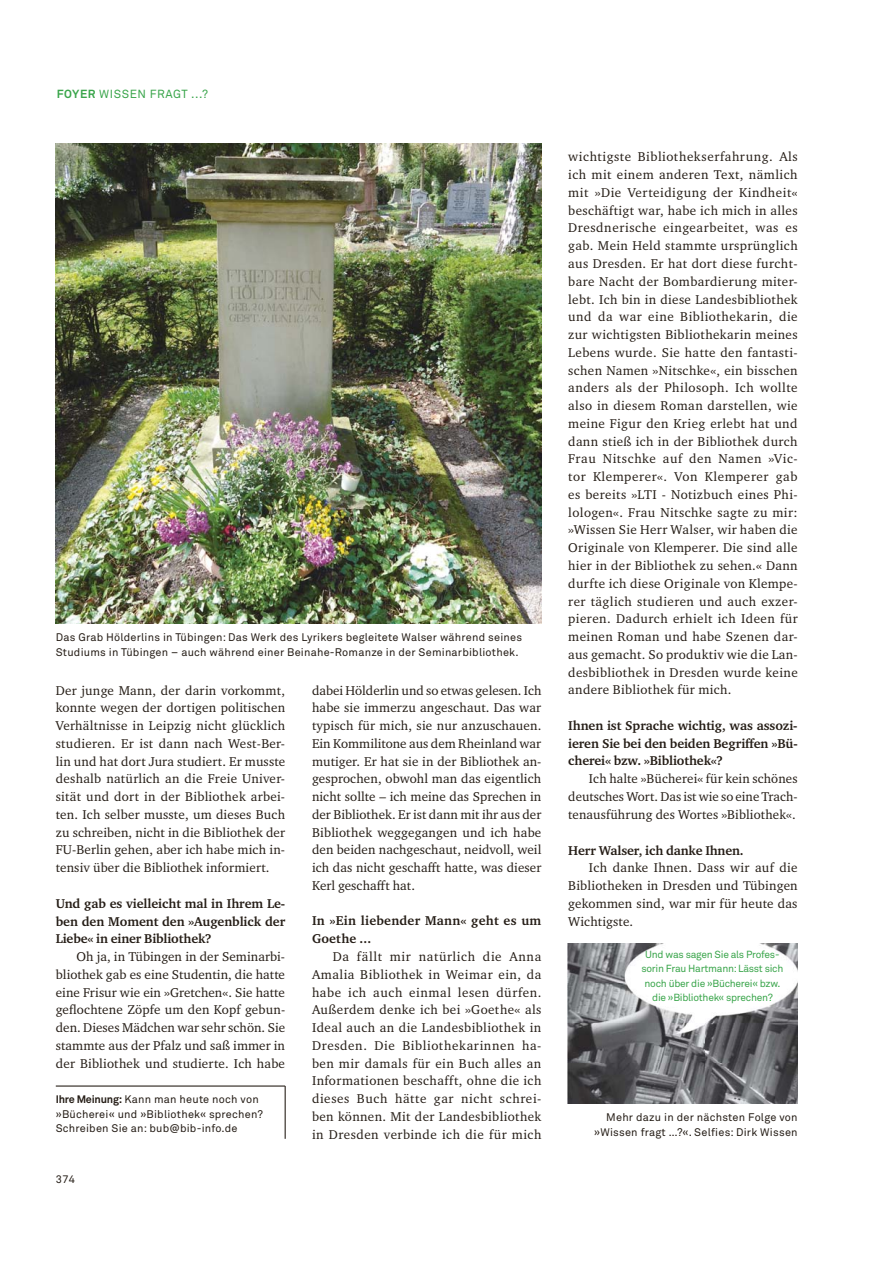
<style>
.page{position:relative;width:893px;height:1263px;background:#fff}
.page>*{position:absolute;margin:0;border:0;box-sizing:border-box;transform-origin:0 0}
.t1{font:13.05px/17.7px "Charter ITC Pro";letter-spacing:.015em;color:#251d16;text-align:justify}
.t2{font:700 13.05px/17.7px "Charter ITC Pro";letter-spacing:-.01em;color:#251d16;text-align:justify}
.t3{font:700 13.05px/17.7px "Charter ITC Pro";letter-spacing:.02em;color:#251d16}
.t4{font:11.7px "Akkurat Pro";letter-spacing:.05em;color:#3aa54b}
.t5{font:10.95px/14.5px "Akkurat Pro";letter-spacing:.02em;color:#251d16}
.t6{font:10.2px/14.5px "Akkurat Pro";letter-spacing:-.025em;color:#3aa54b;text-align:center}
.s1{font-weight:700}
.s2{font-weight:700;font-size:10.8px}
</style>
<div class="page">
<img style="left:567px;top:943px;width:230px;height:160px">
<hr style="left:56px;top:1086px;width:229px;height:1px;background:#251d16">
<hr style="left:285px;top:1086px;width:1px;height:53px;background:#251d16">
<img style="left:56px;top:144px;width:485px;height:480px">
<p class="t4" style="left:57px;top:89px;width:153px"><span class="s1">FOYER</span> WISSEN FRAGT ...?</p>
<p class="t5" style="left:56px;top:631px;width:468px">Das Grab Hölderlins in Tübingen: Das Werk des Lyrikers begleitete Walser während seines<br>Studiums in Tübingen – auch während einer Beinahe-Romanze in der Seminarbibliothek.</p>
<p class="t1" style="left:56px;top:682px;width:231px">Der junge Mann, der darin vorkommt, konnte wegen der dortigen politischen Verhältnisse in Leipzig nicht glücklich studieren. Er ist dann nach West-Ber&shy;lin und hat dort Jura studiert. Er musste deshalb natürlich an die Freie Univer&shy;sität und dort in der Bibliothek arbei&shy;ten. Ich selber musste, um dieses Buch zu schreiben, nicht in die Bibliothek der FU-Berlin gehen, aber ich habe mich in&shy;tensiv über die Bibliothek informiert.</p>
<p class="t2" style="left:56px;top:895px;width:231px">Und gab es vielleicht mal in Ihrem Le&shy;ben den Moment den »Augenblick der Liebe« in einer Bibliothek?</p>
<p class="t1" style="left:56px;top:948px;width:231px;text-indent:21px">Oh ja, in Tübingen in der Seminarbi&shy;bliothek gab es eine Studentin, die hatte eine Frisur wie ein »Gretchen«. Sie hatte geflochtene Zöpfe um den Kopf gebun&shy;den. Dieses Mädchen war sehr schön. Sie stammte aus der Pfalz und saß immer in der Bibliothek und studierte. Ich habe</p>
<p class="t5" style="left:56px;top:1093px;width:209px"><span class="s2">Ihre Meinung:</span> Kann man heute noch von »Bücherei« und »Bibliothek« sprechen?<br>Schreiben Sie an: bub@bib-info.de</p>
<p class="t5" style="left:56px;top:1173px;width:21px">374</p>
<p class="t1" style="left:312px;top:682px;width:231px">dabei Hölderlin und so etwas gelesen. Ich habe sie immerzu angeschaut. Das war typisch für mich, sie nur anzuschauen.<br>Ein Kommilitone aus dem Rheinland war mutiger. Er hat sie in der Bibliothek an&shy;gesprochen, obwohl man das eigentlich nicht sollte – ich meine das Sprechen in der Bibliothek. Er ist dann mit ihr aus der Bibliothek weggegangen und ich habe den beiden nachgeschaut, neidvoll, weil ich das nicht geschafft hatte, was dieser Kerl geschafft hat.</p>
<p class="t3" style="left:312px;top:913px;width:231px">In »Ein liebender Mann« geht es um<br>Goethe ...</p>
<p class="t1" style="left:312px;top:948px;width:231px;text-indent:21px">Da fällt mir natürlich die Anna Amalia Bibliothek in Weimar ein, da habe ich auch einmal lesen dürfen.<br>Außerdem denke ich bei »Goethe« als Ideal auch an die Landesbibliothek in Dresden. Die Bibliothekarinnen ha&shy;ben mir damals für ein Buch alles an Informationen beschafft, ohne die ich dieses Buch hätte gar nicht schrei&shy;ben können. Mit der Landesbibliothek in Dresden verbinde ich die für mich</p>
<p class="t1" style="left:568px;top:149px;width:231px">wichtigste Bibliothekserfahrung. Als ich mit einem anderen Text, nämlich mit »Die Verteidigung der Kindheit« beschäftigt war, habe ich mich in alles Dresdnerische eingearbeitet, was es gab. Mein Held stammte ursprünglich aus Dresden. Er hat dort diese furcht&shy;bare Nacht der Bombardierung miter&shy;lebt. Ich bin in diese Landesbibliothek und da war eine Bibliothekarin, die zur wichtigsten Bibliothekarin meines Lebens wurde. Sie hatte den fantasti&shy;schen Namen »Nitschke«, ein bisschen anders als der Philosoph. Ich wollte also in diesem Roman darstellen, wie meine Figur den Krieg erlebt hat und dann stieß ich in der Bibliothek durch Frau Nitschke auf den Namen »Vic&shy;tor Klemperer«. Von Klemperer gab es bereits »LTI - Notizbuch eines Phi&shy;lologen«. Frau Nitschke sagte zu mir: »Wissen Sie Herr Walser, wir haben die Originale von Klemperer. Die sind alle hier in der Bibliothek zu sehen.« Dann durfte ich diese Originale von Klempe&shy;rer täglich studieren und auch exzer&shy;pieren. Dadurch erhielt ich Ideen für meinen Roman und habe Szenen dar&shy;aus gemacht. So produktiv wie die Lan&shy;desbibliothek in Dresden wurde keine andere Bibliothek für mich.</p>
<p class="t2" style="left:568px;top:717px;width:231px">Ihnen ist Sprache wichtig, was assozi&shy;ieren Sie bei den beiden Begriffen »Bü&shy;cherei« bzw. »Bibliothek«?</p>
<p class="t1" style="left:568px;top:771px;width:231px;text-indent:21px">Ich halte »Bücherei« für kein schönes deutsches Wort. Das ist wie so eine Trach&shy;tenausführung des Wortes »Bibliothek«.</p>
<p class="t2" style="left:568px;top:842px;width:177px">Herr Walser, ich danke Ihnen.</p>
<p class="t1" style="left:568px;top:860px;width:231px;text-indent:21px">Ich danke Ihnen. Dass wir auf die Bibliotheken in Dresden und Tübingen gekommen sind, war mir für heute das Wichtigste.</p>
<p class="t6" style="left:641px;top:948px;width:143px">Und was sagen Sie als Profes&shy;sorin Frau Hartmann: Lässt sich noch über die »Bücherei« bzw. die »Bibliothek« sprechen?</p>
<p class="t5" style="left:594px;top:1111px;width:205px;text-align:right">Mehr dazu in der nächsten Folge von »Wissen fragt …?«. Selfies: Dirk Wissen</p>
</div>
